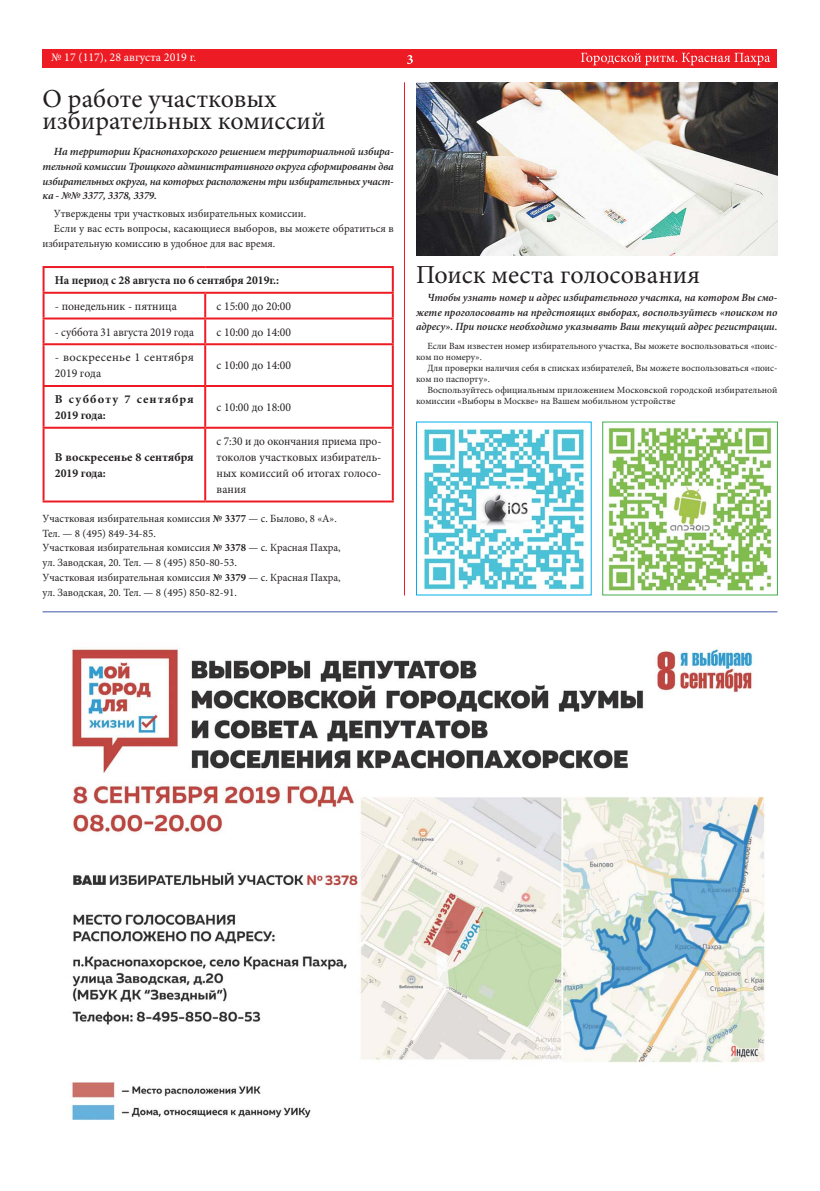
<style>
.page{position:relative;width:820px;height:1191px;background:#fff}
.page>*{position:absolute;margin:0;border:0;box-sizing:border-box;transform-origin:0 0}
.t1{font:26px/22px "Minion Pro";color:#231f20}
.t2{font:12px/16px "Minion Pro";color:#231f20;text-align:justify;scale:.95 1}
.t3{font:12px "Minion Pro";color:#231f20}
.t4{font:700 12px/16px "Minion Pro";letter-spacing:.005em;color:#231f20}
.t5{font:12px/16px "Minion Pro";letter-spacing:.025em;color:#231f20}
.t6{font:700 12px/16px "Minion Pro";letter-spacing:.085em;color:#231f20}
.t7{font:12px "Minion Pro";color:#231f20;scale:.93 1}
.t8{font:12px "Minion Pro";color:#fff}
.t9{font:11px/14.7px "Minion Pro";color:#231f20}
.t10{font:italic 600 11px/14.7px "Minion Pro";letter-spacing:-.015em;color:#231f20;text-align:justify}
.t11{font:9.5px/11px "Minion Pro";color:#231f20}
.s1{font-weight:700}
</style>
<div class="page">
<div style="left:43px;top:50px;width:734px;height:18px;background:#ed1c24"></div>
<svg style="left:581px;top:53px;width:189px;height:12px"></svg>
<svg style="left:407px;top:55px;width:5px;height:9px"></svg>
<img style="left:71px;top:649px;width:694px;height:471px">
<hr style="left:43px;top:611px;width:734px;height:1px;background:#3e57a7">
<hr style="left:43px;top:266px;width:162px;height:2px;background:#ed1c24">
<hr style="left:43px;top:268px;width:2px;height:24px;background:#ed1c24">
<hr style="left:205px;top:266px;width:188px;height:2px;background:#ed1c24">
<hr style="left:391px;top:268px;width:2px;height:24px;background:#ed1c24">
<hr style="left:43px;top:292px;width:162px;height:2px;background:#ed1c24">
<hr style="left:43px;top:294px;width:2px;height:23px;background:#ed1c24">
<hr style="left:205px;top:292px;width:188px;height:2px;background:#ed1c24">
<hr style="left:204px;top:294px;width:2px;height:23px;background:#ed1c24">
<hr style="left:391px;top:294px;width:2px;height:23px;background:#ed1c24">
<hr style="left:43px;top:317px;width:162px;height:2px;background:#ed1c24">
<hr style="left:43px;top:319px;width:2px;height:24px;background:#ed1c24">
<hr style="left:205px;top:317px;width:188px;height:2px;background:#ed1c24">
<hr style="left:204px;top:319px;width:2px;height:24px;background:#ed1c24">
<hr style="left:391px;top:319px;width:2px;height:24px;background:#ed1c24">
<hr style="left:43px;top:343px;width:162px;height:2px;background:#ed1c24">
<hr style="left:43px;top:345px;width:2px;height:40px;background:#ed1c24">
<hr style="left:205px;top:343px;width:188px;height:2px;background:#ed1c24">
<hr style="left:204px;top:345px;width:2px;height:40px;background:#ed1c24">
<hr style="left:391px;top:345px;width:2px;height:40px;background:#ed1c24">
<hr style="left:43px;top:385px;width:162px;height:2px;background:#ed1c24">
<hr style="left:43px;top:387px;width:2px;height:40px;background:#ed1c24">
<hr style="left:205px;top:385px;width:188px;height:2px;background:#ed1c24">
<hr style="left:204px;top:387px;width:2px;height:40px;background:#ed1c24">
<hr style="left:391px;top:387px;width:2px;height:40px;background:#ed1c24">
<hr style="left:43px;top:427px;width:162px;height:2px;background:#ed1c24">
<hr style="left:43px;top:429px;width:2px;height:71px;background:#ed1c24">
<hr style="left:205px;top:427px;width:188px;height:2px;background:#ed1c24">
<hr style="left:204px;top:429px;width:2px;height:71px;background:#ed1c24">
<hr style="left:391px;top:429px;width:2px;height:71px;background:#ed1c24">
<hr style="left:43px;top:500px;width:162px;height:2px;background:#ed1c24">
<hr style="left:205px;top:500px;width:188px;height:2px;background:#ed1c24">
<img style="left:607px;top:427px;width:165px;height:164px">
<img style="left:424px;top:429px;width:162px;height:162px">
<img style="left:416px;top:82px;width:361px;height:173px">
<hr style="left:404px;top:82px;width:1px;height:513px;background:#ed1c24">
<p class="t8" style="left:51px;top:50px;width:146px">№ 17 (117), 28 августа 2019 г.</p>
<h1 class="t1" style="left:43px;top:87px;width:284px">О работе участковых избирательных комиссий</h1>
<p class="t10" style="left:43px;top:144px;width:353px;text-indent:11px">На территории Краснопахорского решением территориальной избира&shy;тельной комиссии Троицкого административного округа сформированы два избирательных округа, на которых расположены три избирательных участ&shy;ка - №№ 3377, 3378, 3379.</p>
<p class="t9" style="left:54px;top:206px;width:254px">Утверждены три участковых избирательных комиссии.</p>
<p class="t9" style="left:54px;top:221px;width:341px">Если у вас есть вопросы, касающиеся выборов, вы можете обратиться в</p>
<p class="t9" style="left:43px;top:235px;width:234px">избирательную комиссию в удобное для вас время.</p>
<p class="t4" style="left:55px;top:272px;width:226px">На период с 28 августа по 6 сентября 2019г.:</p>
<p class="t3" style="left:55px;top:299px;width:123px">- понедельник - пятница</p>
<p class="t3" style="left:216px;top:299px;width:76px">с 15:00 до 20:00</p>
<p class="t7" style="left:55px;top:324px;width:151px">- суббота 31 августа 2019 года</p>
<p class="t3" style="left:216px;top:324px;width:76px">с 10:00 до 14:00</p>
<p class="t5" style="left:55px;top:349px;width:140px">- воскресенье 1 сентября<br>2019 года</p>
<p class="t3" style="left:216px;top:358px;width:76px">с 10:00 до 14:00</p>
<p class="t6" style="left:55px;top:391px;width:140px">В субботу 7 сентября<br>2019 года:</p>
<p class="t3" style="left:216px;top:400px;width:76px">с 10:00 до 18:00</p>
<p class="t4" style="left:55px;top:449px;width:140px">В воскресенье 8 сентября<br>2019 года:</p>
<p class="t2" style="left:216px;top:433px;width:175px">с 7:30 и до окончания приема про&shy;токолов участковых избиратель&shy;ных комиссий об итогах голосо&shy;вания</p>
<p class="t9" style="left:43px;top:510px;width:299px">Участковая избирательная комиссия <span class="s1">№ 3377</span> — с. Былово, 8 «А».<br>Тел. — 8 (495) 849-34-85.<br>Участковая избирательная комиссия <span class="s1">№ 3378</span> — с. Красная Пахра, ул. Заводская, 20. Тел. — 8 (495) 850-80-53.<br>Участковая избирательная комиссия <span class="s1">№ 3379</span> — с. Красная Пахра, ул. Заводская, 20. Тел. — 8 (495) 850-82-91.</p>
<h1 class="t1" style="left:416px;top:263px;width:285px">Поиск места голосования</h1>
<p class="t10" style="left:416px;top:291px;width:363px;line-height:14px;text-indent:11px">Чтобы узнать номер и адрес избирательного участка, на котором Вы смо&shy;жете проголосовать на предстоящих выборах, воспользуйтесь «поиском по адресу». При поиске необходимо указывать Ваш текущий адрес регистрации.</p>
<p class="t11" style="left:416px;top:340px;width:363px;text-indent:11px">Если Вам известен номер избирательного участка, Вы можете воспользоваться «поис&shy;ком по номеру».</p>
<p class="t11" style="left:416px;top:362px;width:363px;text-indent:11px">Для проверки наличия себя в списках избирателей, Вы можете воспользоваться «поис&shy;ком по паспорту».</p>
<p class="t11" style="left:416px;top:384px;width:363px;text-indent:11px">Воспользуйтесь официальным приложением Московской городской избирательной комиссии «Выборы в Москве» на Вашем мобильном устройстве</p>
</div>
